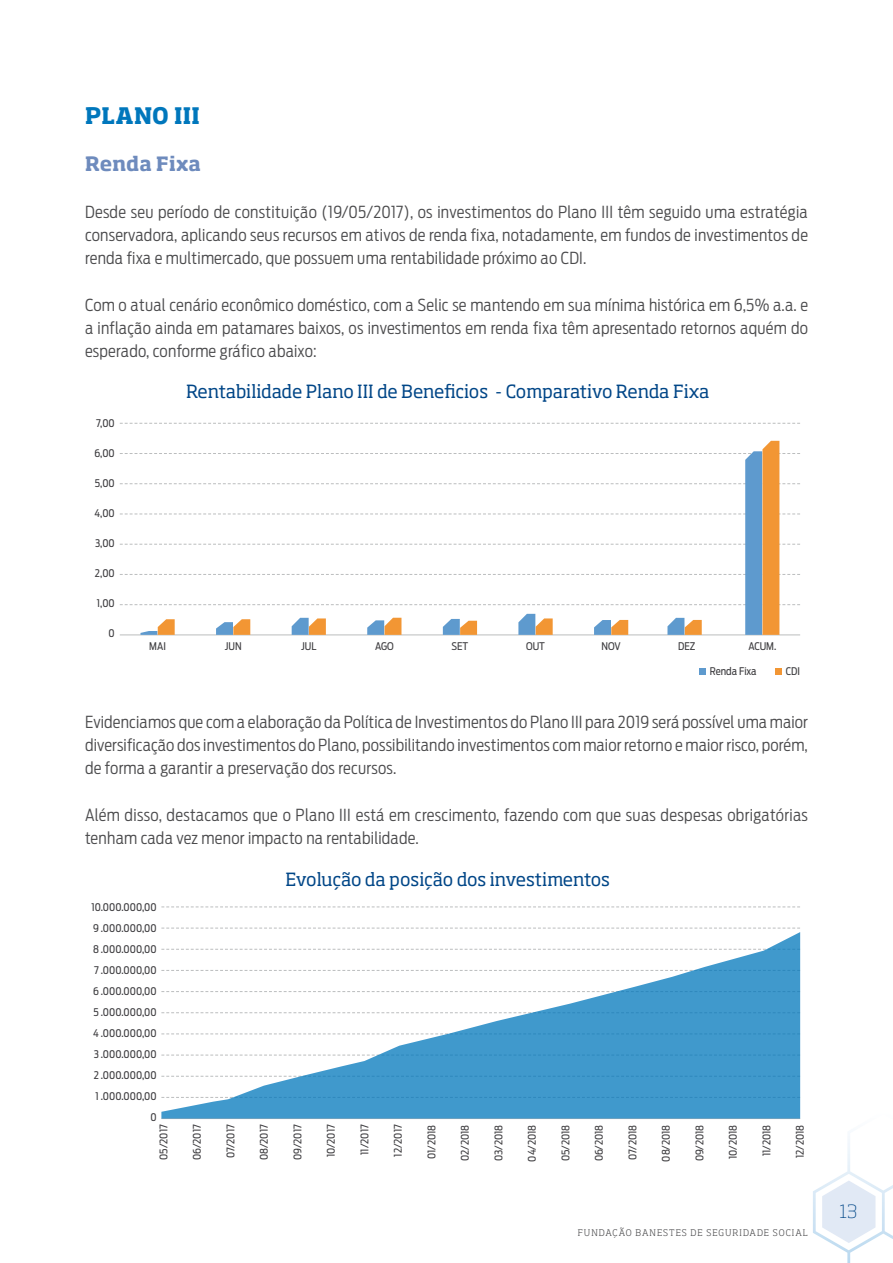
<style>
.page{position:relative;width:893px;height:1263px;background:#fff}
.page>*{position:absolute;margin:0;border:0;box-sizing:border-box;transform-origin:0 0}
.t1{font:700 22.5px "Soho Std";letter-spacing:.015em;color:#0077bc}
.t2{font:700 19.5px "Soho Std";letter-spacing:.005em;color:#6e8bbd}
.t3{font:18px "Soho Std";letter-spacing:-.015em;color:#004687}
.t4{font:200 18px "Soho Std";color:#004687}
.t5{font:300 16.5px/23.2px "Antenna Cond";letter-spacing:.015em;color:#4b4b4d;text-align:justify}
.t6{font:10.5px/21px "Antenna Cond";color:#3e3d40;text-align:right}
.t7{font:300 9px "Soho Std";letter-spacing:.115em;color:#4b4b4d}
</style>
<div class="page">
<svg style="left:120px;top:423px;width:680px;height:1px"></svg>
<svg style="left:120px;top:441px;width:680px;height:194px"></svg>
<svg style="left:700px;top:669px;width:6px;height:6px"></svg>
<div style="left:775px;top:669px;width:7px;height:6px;background:#f29634"></div>
<svg style="left:161px;top:906px;width:639px;height:1px"></svg>
<svg style="left:161px;top:927px;width:639px;height:1px"></svg>
<hr style="left:161px;top:1118px;width:639px;height:1px;background:#bbbdbe">
<svg style="left:161px;top:932px;width:639px;height:186px"></svg>
<svg style="left:813px;top:1136px;width:80px;height:127px"></svg>
<h1 class="t1" style="left:85px;top:101px;width:116px">PLANO III</h1>
<p class="t2" style="left:85px;top:151px;width:117px">Renda Fixa</p>
<p class="t5" style="left:85px;top:200px;width:724px">Desde seu período de constituição (19/05/2017), os investimentos do Plano III têm seguido uma estratégia conservadora, aplicando seus recursos em ativos de renda fixa, notadamente, em fundos de investimentos de renda fixa e multimercado, que possuem uma rentabilidade próximo ao CDI.</p>
<p class="t5" style="left:85px;top:293px;width:724px">Com o atual cenário econômico doméstico, com a Selic se mantendo em sua mínima histórica em 6,5% a.a. e a inflação ainda em patamares baixos, os investimentos em renda fixa têm apresentado retornos aquém do esperado, conforme gráfico abaixo:</p>
<p class="t3" style="left:186px;top:380px;width:525px">Rentabilidade Plano III de Beneficios - Comparativo Renda Fixa</p>
<p class="t6" style="left:96px;top:413px;width:20px">7,00</p>
<p class="t6" style="left:94px;top:443px;width:22px">6,00</p>
<p class="t6" style="left:95px;top:473px;width:21px">5,00</p>
<p class="t6" style="left:94px;top:503px;width:22px">4,00</p>
<p class="t6" style="left:95px;top:533px;width:21px">3,00</p>
<p class="t6" style="left:95px;top:563px;width:21px">2,00</p>
<p class="t6" style="left:97px;top:593px;width:19px">1,00</p>
<p class="t6" style="left:109px;top:623px;width:8px">0</p>
<p class="t6" style="left:149px;top:635px;width:18px">MAI</p>
<p class="t6" style="left:225px;top:635px;width:18px">JUN</p>
<p class="t6" style="left:301px;top:635px;width:17px">JUL</p>
<p class="t6" style="left:375px;top:635px;width:20px">AGO</p>
<p class="t6" style="left:452px;top:635px;width:18px">SET</p>
<p class="t6" style="left:526px;top:635px;width:20px">OUT</p>
<p class="t6" style="left:602px;top:635px;width:21px">NOV</p>
<p class="t6" style="left:678px;top:635px;width:19px">DEZ</p>
<p class="t6" style="left:748px;top:635px;width:29px">ACUM.</p>
<p class="t6" style="left:710px;top:661px;width:48px">Renda Fixa</p>
<p class="t6" style="left:786px;top:661px;width:16px">CDI</p>
<p class="t5" style="left:85px;top:710px;width:724px">Evidenciamos que com a elaboração da Política de Investimentos do Plano III para 2019 será possível uma maior diversificação dos investimentos do Plano, possibilitando investimentos com maior retorno e maior risco, porém, de forma a garantir a preservação dos recursos.</p>
<p class="t5" style="left:85px;top:803px;width:724px">Além disso, destacamos que o Plano III está em crescimento, fazendo com que suas despesas obrigatórias tenham cada vez menor impacto na rentabilidade.</p>
<p class="t3" style="left:285px;top:868px;width:326px">Evolução da posição dos investimentos</p>
<p class="t6" style="left:91px;top:896px;width:67px">10.000.000,00<br>9 .000.000,00<br>8 .000.000,00<br>7 .000.000,00<br>6 .000.000,00<br>5 .000.000,00<br>4 .000.000,00<br>3 .000.000,00<br>2 .000.000,00<br>1 .000.000,00<br>0</p>
<p class="t6" style="left:153px;top:1160px;width:37px;rotate:-90deg">05/2017</p>
<p class="t6" style="left:187px;top:1160px;width:37px;rotate:-90deg">06/2017</p>
<p class="t6" style="left:220px;top:1158px;width:35px;rotate:-90deg">07/2017</p>
<p class="t6" style="left:254px;top:1160px;width:37px;rotate:-90deg">08/2017</p>
<p class="t6" style="left:287px;top:1160px;width:37px;rotate:-90deg">09/2017</p>
<p class="t6" style="left:321px;top:1157px;width:34px;rotate:-90deg">10/2017</p>
<p class="t6" style="left:354px;top:1155px;width:31px;rotate:-90deg">11/2017</p>
<p class="t6" style="left:388px;top:1156px;width:33px;rotate:-90deg">12/2017</p>
<p class="t6" style="left:421px;top:1159px;width:36px;rotate:-90deg">01/2018</p>
<p class="t6" style="left:455px;top:1161px;width:38px;rotate:-90deg">02/2018</p>
<p class="t6" style="left:488px;top:1161px;width:38px;rotate:-90deg">03/2018</p>
<p class="t6" style="left:522px;top:1161px;width:38px;rotate:-90deg">04/2018</p>
<p class="t6" style="left:555px;top:1161px;width:38px;rotate:-90deg">05/2018</p>
<p class="t6" style="left:589px;top:1161px;width:38px;rotate:-90deg">06/2018</p>
<p class="t6" style="left:622px;top:1159px;width:36px;rotate:-90deg">07/2018</p>
<p class="t6" style="left:656px;top:1162px;width:38px;rotate:-90deg">08/2018</p>
<p class="t6" style="left:689px;top:1161px;width:38px;rotate:-90deg">09/2018</p>
<p class="t6" style="left:723px;top:1159px;width:36px;rotate:-90deg">10/2018</p>
<p class="t6" style="left:756px;top:1156px;width:33px;rotate:-90deg">11/2018</p>
<p class="t6" style="left:790px;top:1158px;width:35px;rotate:-90deg">12/2018</p>
<p class="t7" style="left:578px;top:1227px;width:232px">FUNDAÇÃO BANESTES DE SEGURIDADE SOCIAL</p>
<p class="t4" style="left:839px;top:1200px;width:19px">13</p>
</div>
